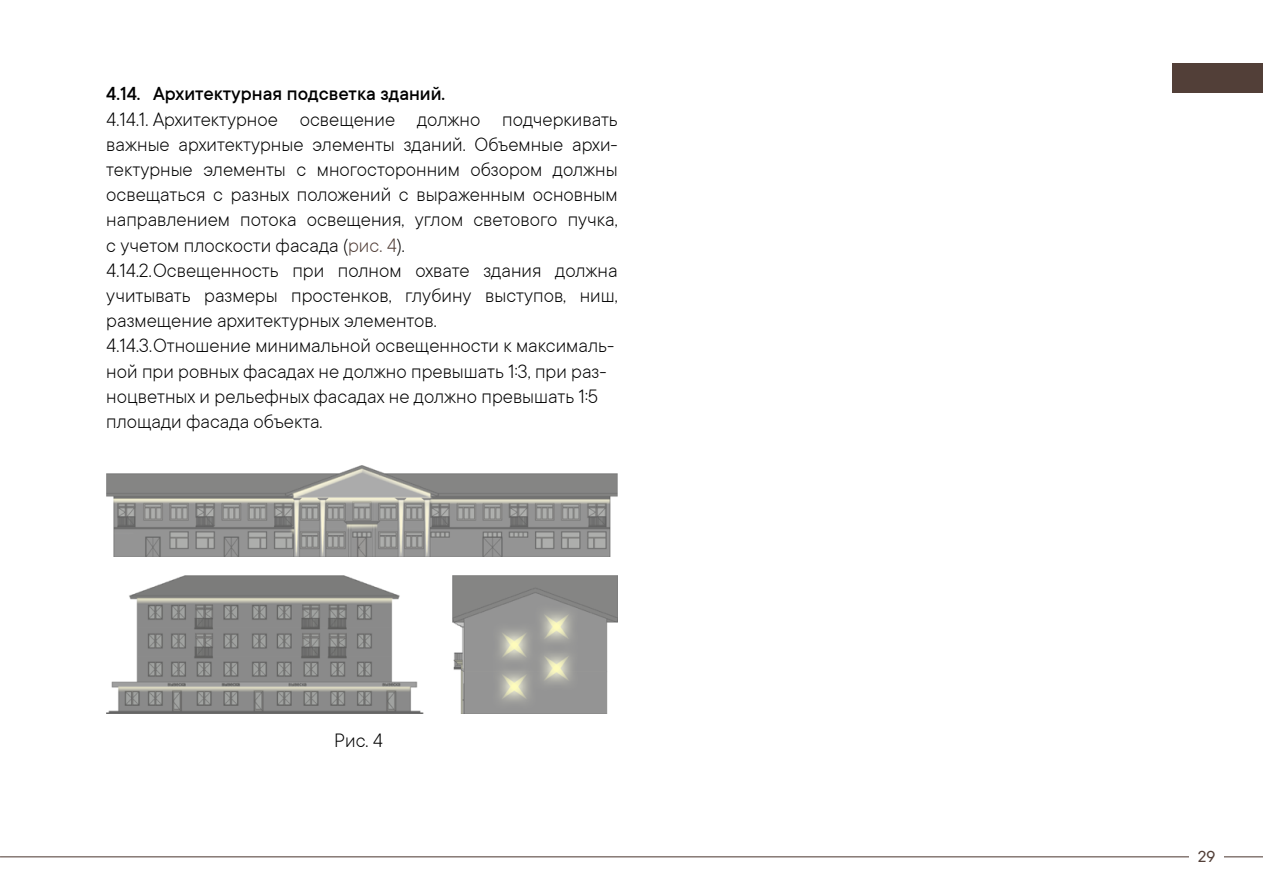
<style>
.page{position:relative;width:1263px;height:893px;background:#fff}
.page>*{position:absolute;margin:0;border:0;box-sizing:border-box;transform-origin:0 0}
.t1{font:300 21px/25.2px "TT Commons";color:#000}
.t2{font:500 21px "TT Commons";color:#000}
.t3{font:18px "TT Commons";color:#523f38}
.s1{color:#523f38}
</style>
<div class="page">
<hr style="left:0;top:856px;width:1263px;height:1px;background:#523f38">
<div style="left:1189px;top:849px;width:35px;height:18px;background:#fff"></div>
<div style="left:1172px;top:64px;width:91px;height:29px;background:#523f38"></div>
<img style="left:106px;top:466px;width:512px;height:91px">
<img style="left:106px;top:575px;width:317px;height:138px">
<img style="left:452px;top:575px;width:166px;height:138px">
<p class="t2" style="left:106px;top:82px;width:340px">4.14. Архитектурная подсветка зданий.</p>
<p class="t1" style="left:106px;top:106px;width:513px">4.14.1. Архитектурное освещение должно подчеркивать важные архитектурные элементы зданий. Объемные архи&shy;тектурные элементы с многосторонним обзором должны освещаться с разных положений с выраженным основным направлением потока освещения, углом светового пучка, с учетом плоскости фасада (<span class="s1">рис. 4</span>).<br>4.14.2.Освещенность при полном охвате здания должна учитывать размеры простенков, глубину выступов, ниш, размещение архитектурных элементов.<br>4.14.3.Отношение минимальной освещенности к максималь&shy;ной при ровных фасадах не должно превышать 1:3, при раз&shy;ноцветных и рельефных фасадах не должно превышать 1:5 площади фасада объекта.</p>
<p class="t1" style="left:334px;top:727px;width:50px">Рис. 4</p>
<p class="t3" style="left:1198px;top:847px;width:19px">29</p>
</div>
